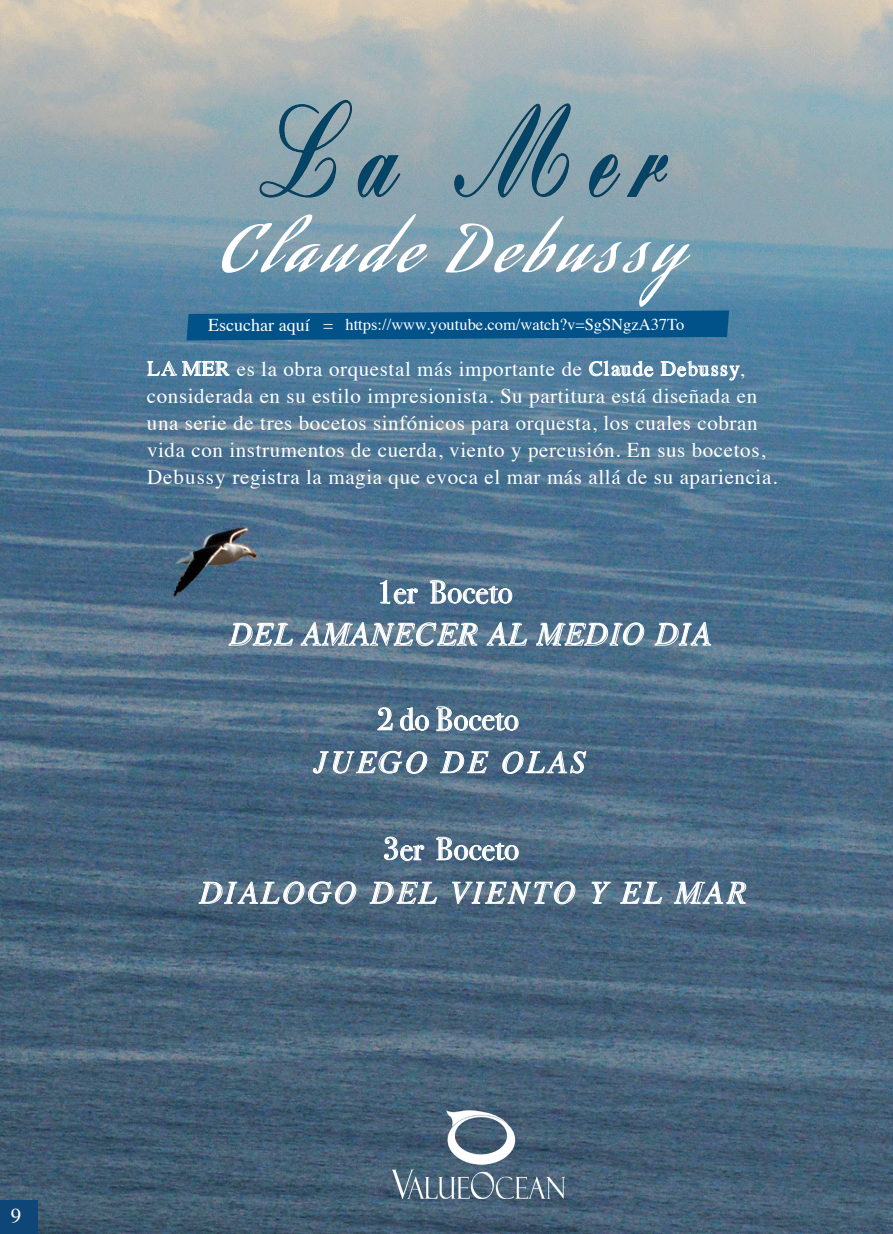
<style>
.page{position:relative;width:893px;height:1234px;background:#fff}
.page>*{position:absolute;margin:0;border:0;box-sizing:border-box;transform-origin:0 0}
.t1{font:130.5px "Bolina";color:#044567}
.t2{font:61.5px "Aguafina Script";letter-spacing:.1em;color:#fff;scale:1.28 1}
.t3{font:italic 31.5px "Times";letter-spacing:.1em;color:#fff}
.t4{font:31.5px "Bodoni Svty Two ITCTT";color:#fff}
.t5{font:italic 31.5px "Times";letter-spacing:.05em;color:#fff}
.t6{font:21px/27px "Times";letter-spacing:.03em;color:#fff}
.t7{font:18px "Times";color:#fff}
.t8{font:16.5px "Times";color:#fff}
</style>
<div class="page">
<img style="left:0;top:0;width:892px;height:1233px">
<svg style="left:148px;top:310px;width:591px;height:70px"></svg>
<svg style="left:377px;top:707px;width:16px;height:23px"></svg>
<svg style="left:400px;top:707px;width:29px;height:25px"></svg>
<svg style="left:436px;top:706px;width:82px;height:25px"></svg>
<svg style="left:384px;top:836px;width:40px;height:24px"></svg>
<svg style="left:436px;top:836px;width:83px;height:24px"></svg>
<svg style="left:260px;top:100px;width:92px;height:97px"></svg>
<svg style="left:358px;top:155px;width:42px;height:42px"></svg>
<svg style="left:454px;top:104px;width:117px;height:93px"></svg>
<svg style="left:589px;top:154px;width:31px;height:43px"></svg>
<svg style="left:627px;top:155px;width:41px;height:42px"></svg>
<svg style="left:229px;top:623px;width:64px;height:22px"></svg>
<svg style="left:301px;top:622px;width:177px;height:24px"></svg>
<svg style="left:487px;top:622px;width:40px;height:23px"></svg>
<svg style="left:536px;top:623px;width:108px;height:22px"></svg>
<svg style="left:655px;top:622px;width:56px;height:23px"></svg>
<svg style="left:199px;top:881px;width:157px;height:23px"></svg>
<svg style="left:370px;top:881px;width:67px;height:22px"></svg>
<svg style="left:452px;top:881px;width:123px;height:23px"></svg>
<svg style="left:592px;top:881px;width:18px;height:22px"></svg>
<svg style="left:620px;top:881px;width:42px;height:22px"></svg>
<svg style="left:674px;top:881px;width:72px;height:22px"></svg>
<svg style="left:313px;top:750px;width:114px;height:23px"></svg>
<svg style="left:440px;top:751px;width:49px;height:22px"></svg>
<svg style="left:502px;top:751px;width:84px;height:22px"></svg>
<img style="left:393px;top:1108px;width:171px;height:90px">
<div style="left:0;top:1200px;width:37px;height:33px;background:#0e4677"></div>
<svg style="left:380px;top:580px;width:38px;height:24px"></svg>
<svg style="left:430px;top:580px;width:82px;height:24px"></svg>
<p class="t6" style="left:11px;top:1200px;width:12px">9</p>
<h1 class="t1" style="left:259px;top:81px;width:409px">La Mer</h1>
<h2 class="t2" style="left:220px;top:214px;width:363px">Claude Debussy</h2>
<p class="t7" style="left:208px;top:308px;width:126px">Escuchar aquí =</p>
<p class="t8" style="left:345px;top:309px;width:340px">https://www.youtube.com/watch?v=SgSNgzA37To</p>
<p class="t6" style="left:147px;top:353px;width:632px">LA MER es la obra orquestal más importante de Claude Debussy, considerada en su estilo impresionista. Su partitura está diseñada en una serie de tres bocetos sinfónicos para orquesta, los cuales cobran vida con instrumentos de cuerda, viento y percusión. En sus bocetos, Debussy registra la magia que evoca el mar más allá de su apariencia.</p>
<h3 class="t4" style="left:376px;top:566px;width:138px">1er Boceto</h3>
<h3 class="t5" style="left:229px;top:606px;width:483px">DEL AMANECER AL MEDIO DIA</h3>
<h3 class="t4" style="left:377px;top:693px;width:144px">2 do Boceto</h3>
<h3 class="t3" style="left:313px;top:734px;width:274px">JUEGO DE OLAS</h3>
<h3 class="t4" style="left:383px;top:822px;width:138px">3er Boceto</h3>
<h3 class="t3" style="left:199px;top:865px;width:548px">DIALOGO DEL VIENTO Y EL MAR</h3>
</div>
